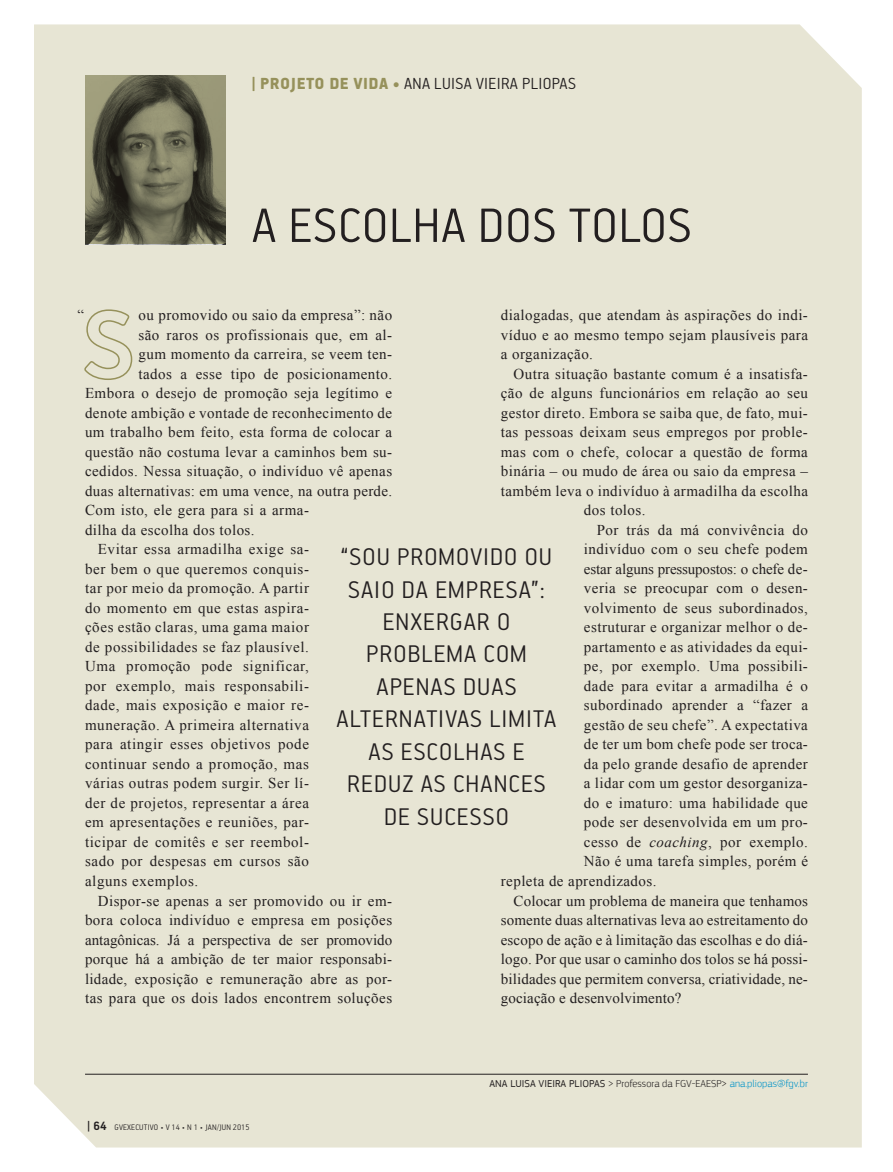
<style>
.page{position:relative;width:893px;height:1172px;background:#fff}
.page>*{position:absolute;margin:0;border:0;box-sizing:border-box;transform-origin:0 0}
.zp21_título_colunas{font:300 54px "PF Handbook Pro";letter-spacing:.02em;color:#231f20}
.zp23_olho_colunas{font:300 27px/32.4px "PF Handbook Pro";letter-spacing:.04em;color:#231f20;text-align:center}
.zp02_retranca_1{font:300 18px "PF Handbook Pro";letter-spacing:.02em;color:#231f20}
.zp07_txt_serifa{font:15px/19.5px "Times New Roman";letter-spacing:.03em;color:#231f20;text-align:justify}
.zp08_txt_serifa_capi{font:15px "Times New Roman";letter-spacing:.03em;color:#231f20}
.zp07_txt_serifa-2{font:15px "Times New Roman";letter-spacing:-.01em;color:#231f20}
.zp24_titulação_colun{font:300 10.5px "PF Square Sans Pro";color:#231f20}
.t1{font:300 9px "PF Handbook Pro";letter-spacing:.02em;color:#231f20}
.s1{font-weight:900;color:#96915b}
.s2{font-style:italic}
.s3{font-weight:700;font-size:13.5px}
.s4{font-weight:400}
.s5{color:#0092c8}
</style>
<div class="page">
<div style="left:34px;top:24px;width:828px;height:1123px;background:#e7e5d4"></div>
<svg style="left:84px;top:309px;width:49px;height:72px;background:#dcdac4"></svg>
<hr style="left:85px;top:1073px;width:723px;height:1px;background:#231f20">
<svg style="left:85px;top:75px;width:141px;height:169px;background:#64634e"></svg>
<p class="zp02_retranca_1" style="left:251px;top:73px;width:326px"><span class="s1">| PROJETO DE VIDA •</span> ANA LUISA VIEIRA PLIOPAS</p>
<p class="zp21_título_colunas" style="left:252px;top:193px;width:441px">A ESCOLHA DOS TOLOS</p>
<p class="zp08_txt_serifa_capi" style="left:139px;top:305px;width:255px">ou promovido ou saio da empresa”: não</p>
<p class="zp08_txt_serifa_capi" style="left:139px;top:324px;width:255px">são raros os profissionais que, em al-</p>
<p class="zp08_txt_serifa_capi" style="left:139px;top:344px;width:255px">gum momento da carreira, se veem ten-</p>
<p class="zp08_txt_serifa_capi" style="left:139px;top:363px;width:255px">tados a esse tipo de posicionamento.</p>
<p class="zp08_txt_serifa_capi" style="left:85px;top:383px;width:309px">Embora o desejo de promoção seja legítimo e</p>
<p class="zp08_txt_serifa_capi" style="left:85px;top:402px;width:309px">denote ambição e vontade de reconhecimento de</p>
<p class="zp08_txt_serifa_capi" style="left:85px;top:422px;width:309px">um trabalho bem feito, esta forma de colocar a</p>
<p class="zp08_txt_serifa_capi" style="left:85px;top:441px;width:309px">questão não costuma levar a caminhos bem su-</p>
<p class="zp08_txt_serifa_capi" style="left:85px;top:461px;width:309px">cedidos. Nessa situação, o indivíduo vê apenas</p>
<p class="zp08_txt_serifa_capi" style="left:85px;top:480px;width:309px">duas alternativas: em uma vence, na outra perde.</p>
<p class="zp08_txt_serifa_capi" style="left:85px;top:500px;width:225px">Com isto, ele gera para si a arma-</p>
<p class="zp08_txt_serifa_capi" style="left:85px;top:519px;width:171px">dilha da escolha dos tolos.</p>
<p class="zp07_txt_serifa" style="left:85px;top:539px;width:225px;text-indent:13px">Evitar essa armadilha exige sa&shy;ber bem o que queremos conquis&shy;tar por meio da promoção<span class="s2">.</span> A partir do momento em que estas aspira&shy;ções estão claras, uma gama maior de possibilidades se faz plausível.<br>Uma promoção pode significar, por exemplo, mais responsabili&shy;dade, mais exposição e maior re&shy;muneração. A primeira alternativa para atingir esses objetivos pode continuar sendo a promoção, mas várias outras podem surgir. Ser lí&shy;der de projetos, representar a área em apresentações e reuniões, par&shy;ticipar de comitês e ser reembol&shy;sado por despesas em cursos são alguns exemplos.</p>
<p class="zp07_txt_serifa" style="left:85px;top:890px;width:309px;text-indent:13px">Dispor-se apenas a ser promovido ou ir em&shy;bora coloca indivíduo e empresa em posições antagônicas. Já a perspectiva de ser promovido porque há a ambição de ter maior responsabi&shy;lidade, exposição e remuneração abre as por&shy;tas para que os dois lados encontrem soluções</p>
<p class="zp07_txt_serifa" style="left:501px;top:305px;width:309px">dialogadas, que atendam às aspirações do indi&shy;víduo e ao mesmo tempo sejam plausíveis para a organização.</p>
<p class="zp07_txt_serifa" style="left:514px;top:364px;width:296px">Outra situação bastante comum é a insatisfa-</p>
<p class="zp07_txt_serifa" style="left:501px;top:383px;width:309px">ção de alguns funcionários em relação ao seu</p>
<p class="zp07_txt_serifa" style="left:501px;top:403px;width:309px">gestor direto. Embora se saiba que, de fato, mui-</p>
<p class="zp07_txt_serifa" style="left:501px;top:422px;width:309px">tas pessoas deixam seus empregos por proble-</p>
<p class="zp07_txt_serifa" style="left:501px;top:442px;width:309px">mas com o chefe, colocar a questão de forma</p>
<p class="zp07_txt_serifa" style="left:501px;top:461px;width:309px">binária – ou mudo de área ou saio da empresa –</p>
<p class="zp07_txt_serifa" style="left:501px;top:481px;width:309px">também leva o indivíduo à armadilha da escolha</p>
<p class="zp07_txt_serifa" style="left:584px;top:500px;width:63px">dos tolos.</p>
<p class="zp07_txt_serifa" style="left:597px;top:520px;width:213px">Por trás da má convivência do</p>
<p class="zp07_txt_serifa" style="left:584px;top:539px;width:225px">indivíduo com o seu chefe podem</p>
<p class="zp07_txt_serifa-2" style="left:584px;top:558px;width:225px">estar alguns pressupostos: o chefe de-</p>
<p class="zp07_txt_serifa" style="left:584px;top:578px;width:225px">veria se preocupar com o desen-</p>
<p class="zp07_txt_serifa" style="left:584px;top:598px;width:225px">volvimento de seus subordinados,</p>
<p class="zp07_txt_serifa" style="left:584px;top:617px;width:225px">estruturar e organizar melhor o de-</p>
<p class="zp07_txt_serifa" style="left:584px;top:637px;width:225px">partamento e as atividades da equi-</p>
<p class="zp07_txt_serifa" style="left:584px;top:656px;width:225px">pe, por exemplo. Uma possibili-</p>
<p class="zp07_txt_serifa" style="left:584px;top:676px;width:225px">dade para evitar a armadilha é o</p>
<p class="zp07_txt_serifa" style="left:584px;top:695px;width:225px">subordinado aprender a “fazer a</p>
<p class="zp07_txt_serifa" style="left:584px;top:715px;width:225px">gestão de seu chefe”. A expectativa</p>
<p class="zp07_txt_serifa" style="left:584px;top:734px;width:225px">de ter um bom chefe pode ser troca-</p>
<p class="zp07_txt_serifa" style="left:584px;top:754px;width:225px">da pelo grande desafio de aprender</p>
<p class="zp07_txt_serifa" style="left:584px;top:773px;width:225px">a lidar com um gestor desorganiza-</p>
<p class="zp07_txt_serifa" style="left:584px;top:793px;width:225px">do e imaturo: uma habilidade que</p>
<p class="zp07_txt_serifa" style="left:584px;top:812px;width:225px">pode ser desenvolvida em um pro-</p>
<p class="zp07_txt_serifa" style="left:584px;top:832px;width:225px">cesso de <span class="s2">coaching</span>, por exemplo.</p>
<p class="zp07_txt_serifa" style="left:584px;top:851px;width:225px">Não é uma tarefa simples, porém é</p>
<p class="zp07_txt_serifa" style="left:501px;top:871px;width:157px">repleta de aprendizados.</p>
<p class="zp07_txt_serifa" style="left:501px;top:890px;width:309px;text-indent:13px">Colocar um problema de maneira que tenhamos somente duas alternativas leva ao estreitamento do escopo de ação e à limitação das escolhas e do diá&shy;logo. Por que usar o caminho dos tolos se há possi&shy;bilidades que permitem conversa, criatividade, ne&shy;gociação e desenvolvimento?</p>
<p class="zp07_txt_serifa" style="left:78px;top:305px;width:8px">“</p>
<p class="zp23_olho_colunas" style="left:337px;top:539px;width:221px">“SOU PROMOVIDO OU<br>SAIO DA EMPRESA”:<br>ENXERGAR O<br>PROBLEMA COM<br>APENAS DUAS<br>ALTERNATIVAS LIMITA<br>AS ESCOLHAS E<br>REDUZ AS CHANCES<br>DE SUCESSO</p>
<p class="t1" style="left:87px;top:1121px;width:164px"><span class="s3">| 64</span> GVEXECUTIVO • V 14 • N 1 • JAN/JUN 2015</p>
<p class="zp24_titulação_colun" style="left:489px;top:1077px;width:320px"><span class="s4">ANA LUISA VIEIRA PLIOPAS</span> &gt; Professora da FGV-EAESP&gt; <span class="s5">ana.pliopas@fgv.br</span></p>
</div>
